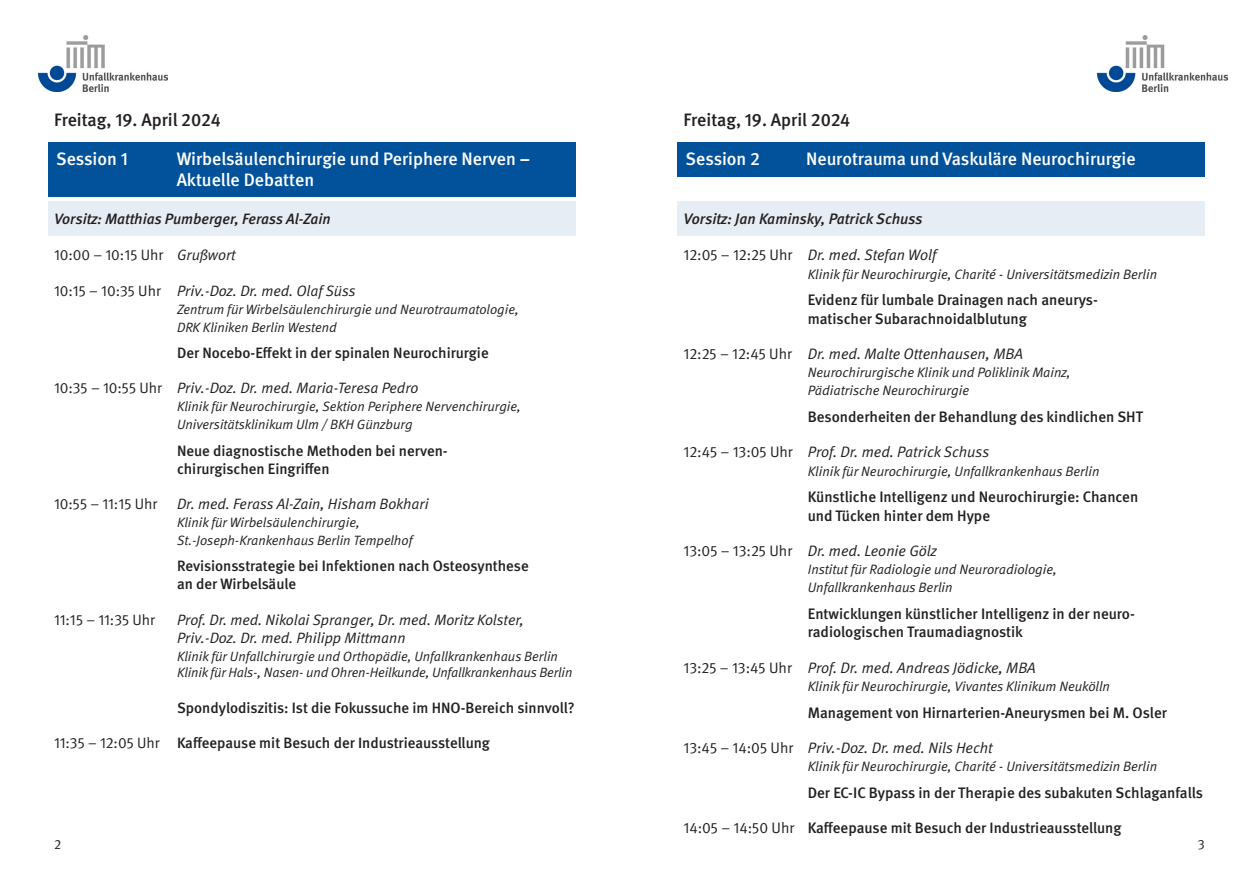
<style>
.page{position:relative;width:1259px;height:893px;background:#fff}
.page>*{position:absolute;margin:0;border:0;box-sizing:border-box;transform-origin:0 0}
.t1{font:500 18px "DGUV Meta";color:#fff}
.t2{font:500 18px "DGUV Meta";color:#231f20}
.t3{font:500 15.15px "DGUV Meta";color:#231f20}
.t4{font:italic 15.15px "DGUV Meta";color:#231f20}
.t5{font:italic 500 15.15px "DGUV Meta";color:#231f20}
.t6{font:500 15px "DGUV Meta";color:#231f20}
.t7{font:italic 15px "DGUV Meta";color:#231f20}
.t8{font:15px "DGUV Meta";color:#231f20}
.t9{font:italic 500 15px "DGUV Meta";color:#231f20}
.t10{font:italic 13.65px "DGUV Meta";color:#231f20}
.t11{font:italic 13.5px "DGUV Meta";color:#231f20}
.t12{font:13.5px "DGUV Meta";color:#231f20}
.s1{font-weight:700}
.s2{font-style:italic}
.s3{font-style:normal}
.s4{font-weight:400}
.s5{font-weight:400;font-size:15.15px}
.s6{font-size:15.15px}
</style>
<div class="page">
<img style="left:38px;top:36px;width:130px;height:56px">
<img style="left:1098px;top:36px;width:129px;height:56px">
<div style="left:677px;top:201px;width:528px;height:35px;background:#e6edf5"></div>
<div style="left:48px;top:201px;width:527px;height:35px;background:#e6edf5"></div>
<div style="left:677px;top:142px;width:528px;height:35px;background:#01519b"></div>
<div style="left:48px;top:142px;width:527px;height:54px;background:#01519b"></div>
<p class="t2" style="left:54px;top:110px;width:168px">Freitag, 19. April 2024</p>
<p class="t2" style="left:683px;top:110px;width:168px">Freitag, 19. April 2024</p>
<p class="t1" style="left:56px;top:148px;width:73px">Session 1</p>
<p class="t1" style="left:177px;top:148px;width:355px">Wirbelsäulenchirurgie und Periphere Nerven <span class="s1">–</span></p>
<p class="t1" style="left:177px;top:170px;width:139px">Aktuelle Debatten</p>
<p class="t1" style="left:685px;top:148px;width:76px">Session 2</p>
<p class="t1" style="left:806px;top:148px;width:331px">Neurotrauma und Vaskuläre Neurochirurgie</p>
<p class="t9" style="left:54px;top:210px;width:278px">Vorsitz: Matthias Pumberger, Ferass Al-Zain</p>
<p class="t8" style="left:54px;top:246px;width:183px">10:00 – 10:15 Uhr <span class="s2">Grußwort</span></p>
<p class="t7" style="left:54px;top:282px;width:303px"><span class="s3">10:15 – 10:35 Uhr</span> Priv.-Doz. Dr. med. Olaf Süss</p>
<p class="t11" style="left:177px;top:301px;width:343px">Zentrum für Wirbelsäulenchirurgie und Neurotraumatologie,</p>
<p class="t11" style="left:177px;top:319px;width:161px">DRK Kliniken Berlin Westend</p>
<p class="t6" style="left:177px;top:345px;width:313px">Der Nocebo-Effekt in der spinalen Neurochirurgie</p>
<p class="t7" style="left:54px;top:380px;width:366px"><span class="s3">10:35 – 10:55 Uhr</span> Priv.-Doz. Dr. med. Maria-Teresa Pedro</p>
<p class="t11" style="left:177px;top:399px;width:345px">Klinik für Neurochirurgie, Sektion Periphere Nervenchirurgie,</p>
<p class="t11" style="left:177px;top:417px;width:237px">Universitätsklinikum Ulm / BKH Günzburg</p>
<p class="t6" style="left:177px;top:442px;width:272px">Neue diagnostische Methoden bei nerven-</p>
<p class="t6" style="left:177px;top:460px;width:154px">chirurgischen Eingriffen</p>
<p class="t8" style="left:54px;top:495px;width:105px">10:55 – 11:15 Uhr</p>
<p class="t7" style="left:177px;top:495px;width:253px">Dr. med. Ferass Al-Zain, Hisham Bokhari</p>
<p class="t11" style="left:177px;top:514px;width:184px">Klinik für Wirbelsäulenchirurgie,</p>
<p class="t11" style="left:177px;top:532px;width:237px">St.-Joseph-Krankenhaus Berlin Tempelhof</p>
<p class="t6" style="left:177px;top:558px;width:353px">Revisionsstrategie bei Infektionen nach Osteosynthese</p>
<p class="t6" style="left:177px;top:576px;width:121px">an der Wirbelsäule</p>
<p class="t8" style="left:54px;top:611px;width:102px">11:15 – 11:35 Uhr</p>
<p class="t7" style="left:177px;top:611px;width:349px">Prof. Dr. med. Nikolai Spranger, Dr. med. Moritz Kolster,</p>
<p class="t7" style="left:177px;top:629px;width:230px">Priv.-Doz. Dr. med. Philipp Mittmann</p>
<p class="t11" style="left:177px;top:648px;width:382px">Klinik für Unfallchirurgie und Orthopädie, Unfallkrankenhaus Berlin</p>
<p class="t11" style="left:177px;top:664px;width:397px">Klinik für Hals-, Nasen- und Ohren-Heilkunde, Unfallkrankenhaus Berlin</p>
<p class="t6" style="left:177px;top:699px;width:399px">Spondylodiszitis: Ist die Fokussuche im HNO-Bereich sinnvoll?</p>
<p class="t6" style="left:54px;top:734px;width:437px"><span class="s4">11:35 – 12:05 Uhr</span> Kaffeepause mit Besuch der Industrieausstellung</p>
<p class="t5" style="left:683px;top:210px;width:241px">Vorsitz: Jan Kaminsky, Patrick Schuss</p>
<p class="t4" style="left:683px;top:246px;width:254px"><span class="s3">12:05 – 12:25 Uhr</span> Dr. med. Stefan Wolf</p>
<p class="t10" style="left:808px;top:266px;width:351px">Klinik für Neurochirurgie, Charité - Universitätsmedizin Berlin</p>
<p class="t3" style="left:808px;top:291px;width:292px">Evidenz für lumbale Drainagen nach aneurys-</p>
<p class="t3" style="left:808px;top:309px;width:221px">matischer Subarachnoidalblutung</p>
<p class="t4" style="left:683px;top:345px;width:341px"><span class="s3">12:25 – 12:45 Uhr</span> Dr. med. Malte Ottenhausen, MBA</p>
<p class="t10" style="left:808px;top:364px;width:264px">Neurochirurgische Klinik und Poliklinik Mainz,</p>
<p class="t10" style="left:808px;top:383px;width:163px">Pädiatrische Neurochirurgie</p>
<p class="t3" style="left:808px;top:408px;width:337px">Besonderheiten der Behandlung des kindlichen SHT</p>
<p class="t4" style="left:683px;top:443px;width:307px"><span class="s3">12:45 – 13:05 Uhr</span> Prof. Dr. med. Patrick Schuss</p>
<p class="t10" style="left:808px;top:463px;width:293px">Klinik für Neurochirurgie, Unfallkrankenhaus Berlin</p>
<p class="t3" style="left:808px;top:488px;width:332px">Künstliche Intelligenz und Neurochirurgie: Chancen</p>
<p class="t3" style="left:808px;top:506px;width:184px">und Tücken hinter dem Hype</p>
<p class="t4" style="left:683px;top:542px;width:255px"><span class="s3">13:05 – 13:25 Uhr</span> Dr. med. Leonie Gölz</p>
<p class="t10" style="left:808px;top:561px;width:251px">Institut für Radiologie und Neuroradiologie,</p>
<p class="t10" style="left:808px;top:580px;width:146px">Unfallkrankenhaus Berlin</p>
<p class="t3" style="left:808px;top:605px;width:329px">Entwicklungen künstlicher Intelligenz in der neuro-</p>
<p class="t3" style="left:808px;top:623px;width:217px">radiologischen Traumadiagnostik</p>
<p class="t4" style="left:683px;top:658px;width:354px"><span class="s3">13:25 – 13:45 Uhr</span> Prof. Dr. med. Andreas Jödicke, MBA</p>
<p class="t10" style="left:808px;top:678px;width:304px">Klinik für Neurochirurgie, Vivantes Klinikum Neukölln</p>
<p class="t3" style="left:808px;top:703px;width:361px">Management von Hirnarterien-Aneurysmen bei M. Osler</p>
<p class="t4" style="left:683px;top:739px;width:310px"><span class="s3">13:45 – 14:05 Uhr</span> Priv.-Doz. Dr. med. Nils Hecht</p>
<p class="t10" style="left:808px;top:758px;width:351px">Klinik für Neurochirurgie, Charité - Universitätsmedizin Berlin</p>
<p class="t3" style="left:808px;top:784px;width:397px">Der EC-IC Bypass in der Therapie des subakuten Schlaganfalls</p>
<p class="t6" style="left:683px;top:819px;width:439px"><span class="s5">14:05 – 14:50 Uhr</span> <span class="s6">Kaffeepause</span> mit Besuch der Industrieausstellung</p>
<p class="t12" style="left:54px;top:837px;width:9px">2</p>
<p class="t12" style="left:1197px;top:837px;width:8px">3</p>
</div>
